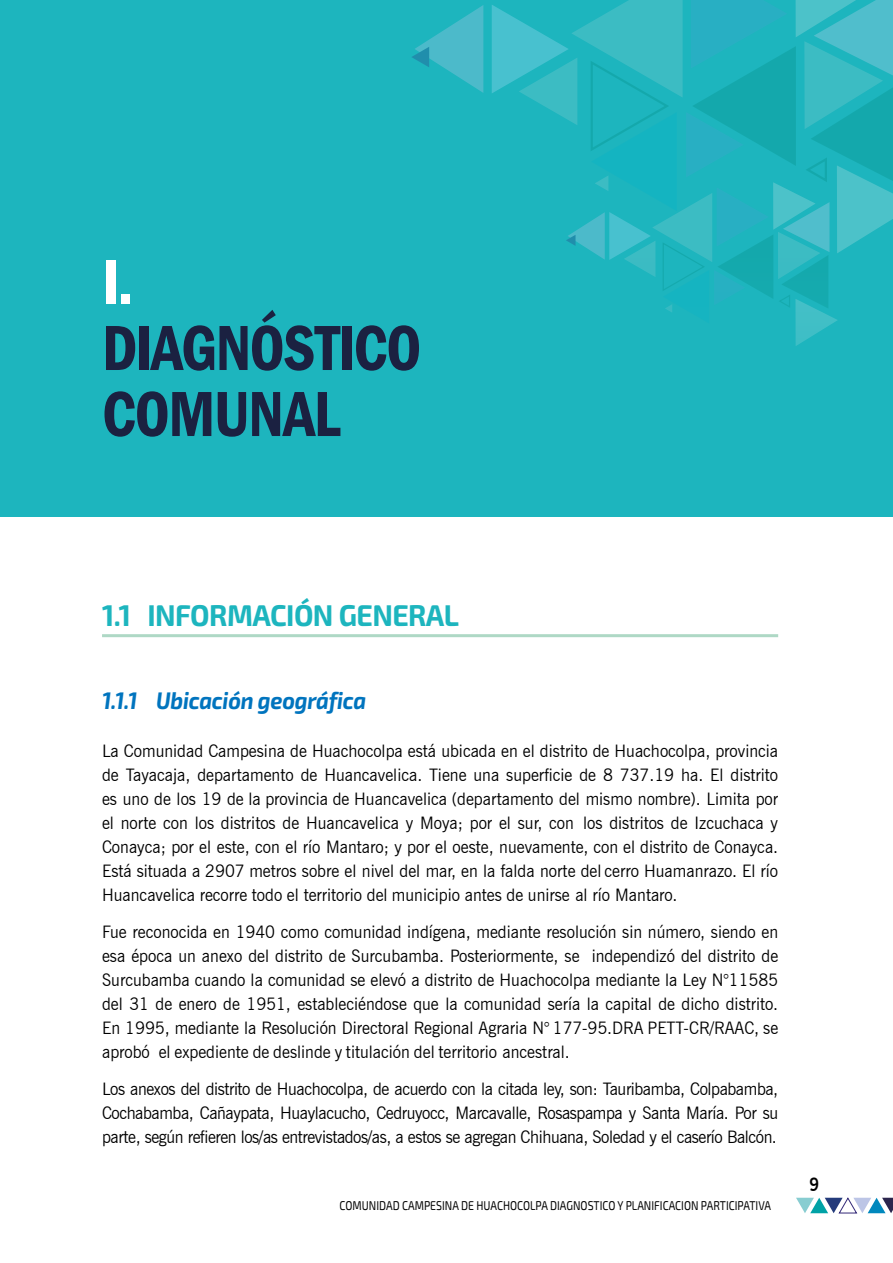
<style>
.page{position:relative;width:893px;height:1263px;background:#fff}
.page>*{position:absolute;margin:0;border:0;box-sizing:border-box;transform-origin:0 0}
.t1{font:600 condensed 66px/66px "Franklin Gothic";letter-spacing:-.025em;color:#1b2141;scale:.95 1}
.t2{font:600 condensed 66px "Franklin Gothic";color:#fff;scale:.95 1}
.t3{font:700 30px "Exo 2";letter-spacing:-.02em;color:#1db5be;scale:.95 1}
.t4{font:italic 700 24px "Exo 2";letter-spacing:-.01em;color:#0074be;scale:.9 1}
.t5{font:700 18px "News Gothic BT";color:#000;scale:.9 1}
.t6{font:17.25px/24px "News Gothic BT";color:#000;text-align:justify;scale:.95 1}
.t7{font:12.75px "Exo 2";color:#000;scale:.83 1}
</style>
<div class="page">
<div style="left:0;top:0;width:893px;height:517px;background:#1db5be"></div>
<svg style="left:412px;top:5px;width:71px;height:88px"></svg>
<svg style="left:492px;top:0;width:401px;height:346px"></svg>
<hr style="left:102px;top:634px;width:676px;height:3px;background:#aed8c5">
<svg style="left:796px;top:1197px;width:97px;height:16px"></svg>
<h1 class="t2" style="left:102px;top:238px;width:35px">I.</h1>
<h1 class="t1" style="left:102px;top:314px;width:338px">DIAGNÓSTICO<br>COMUNAL</h1>
<h2 class="t3" style="left:102px;top:597px;width:377px">1.1 INFORMACIÓN GENERAL</h2>
<h3 class="t4" style="left:102px;top:686px;width:295px">1.1.1 Ubicación geográfica</h3>
<p class="t6" style="left:102px;top:739px;width:713px">La Comunidad Campesina de Huachocolpa está ubicada en el distrito de Huachocolpa, provincia de Tayacaja, departamento de Huancavelica. Tiene una superficie de 8 737.19 ha. El distrito es uno de los 19 de la provincia de Huancavelica (departamento del mismo nombre). Limita por el norte con los distritos de Huancavelica y Moya; por el sur, con los distritos de Izcuchaca y Conayca; por el este, con el río Mantaro; y por el oeste, nuevamente, con el distrito de Conayca.<br>Está situada a 2907 metros sobre el nivel del mar, en la falda norte del cerro Huamanrazo. El río Huancavelica recorre todo el territorio del municipio antes de unirse al río Mantaro.</p>
<p class="t6" style="left:102px;top:920px;width:713px">Fue reconocida en 1940 como comunidad indígena, mediante resolución sin número, siendo en esa época un anexo del distrito de Surcubamba. Posteriormente, se independizó del distrito de Surcubamba cuando la comunidad se elevó a distrito de Huachocolpa mediante la Ley N°11585 del 31 de enero de 1951, estableciéndose que la comunidad sería la capital de dicho distrito.<br>En 1995, mediante la Resolución Directoral Regional Agraria N° 177-95.DRA PETT-CR/RAAC, se aprobó el expediente de deslinde y titulación del territorio ancestral.</p>
<p class="t6" style="left:102px;top:1076px;width:713px">Los anexos del distrito de Huachocolpa, de acuerdo con la citada ley, son: Tauribamba, Colpabamba, Cochabamba, Cañaypata, Huaylacucho, Cedruyocc, Marcavalle, Rosaspampa y Santa María. Por su parte, según refieren los/as entrevistados/as, a estos se agregan Chihuana, Soledad y el caserío Balcón.</p>
<p class="t7" style="left:340px;top:1198px;width:521px">COMUNIDAD CAMPESINA DE HUACHOCOLPA DIAGNOSTICO Y PLANIFICACION PARTICIPATIVA</p>
<p class="t5" style="left:810px;top:1174px;width:12px">9</p>
</div>
